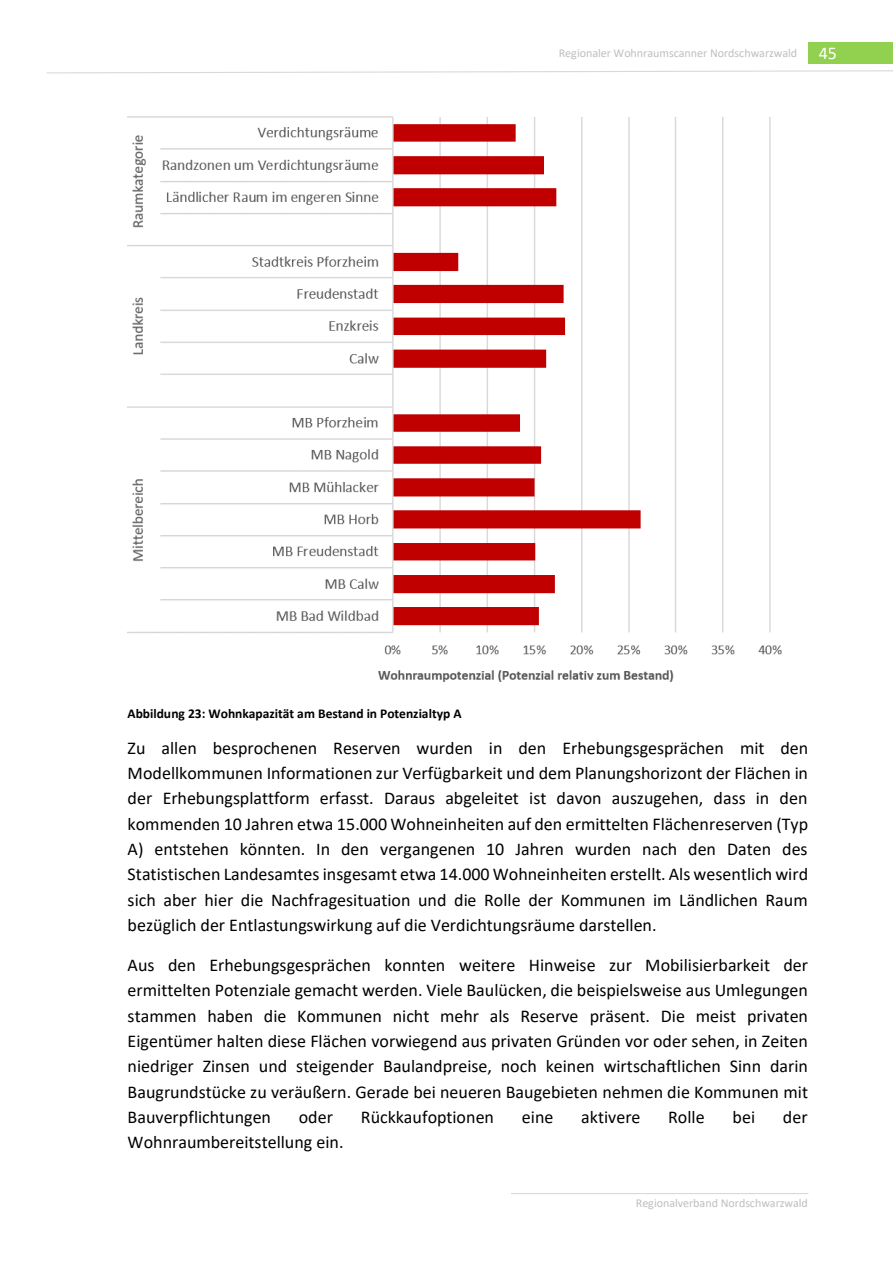
<style>
.page{position:relative;width:893px;height:1263px;background:#fff}
.page>*{position:absolute;margin:0;border:0;box-sizing:border-box;transform-origin:0 0}
.t1{font:18px/25.3px "Calibri";color:#000;text-align:justify}
.t2{font:700 13.5px "Calibri";color:#000}
.t3{font:12px "Calibri";letter-spacing:-.005em;color:#bfbfbf}
.s1{font-size:18px;color:#fff}
</style>
<div class="page">
<div style="left:808px;top:42px;width:84px;height:22px;background:#92d050"></div>
<svg style="left:47px;top:70px;width:846px;height:4px"></svg>
<hr style="left:511px;top:1193px;width:297px;height:1px;background:#d9d9d9">
<img style="left:128px;top:116px;width:654px;height:566px">
<p class="t3" style="left:559px;top:48px;width:280px">Regionaler Wohnraumscanner Nordschwarzwald <span class="s1">45</span></p>
<p class="t2" style="left:128px;top:708px;width:335px">Abbildung 23: Wohnkapazität am Bestand in Potenzialtyp A</p>
<p class="t1" style="left:128px;top:737px;width:682px">Zu allen besprochenen Reserven wurden in den Erhebungsgesprächen mit den Modellkommunen Informationen zur Verfügbarkeit und dem Planungshorizont der Flächen in der Erhebungsplattform erfasst. Daraus abgeleitet ist davon auszugehen, dass in den kommenden 10 Jahren etwa 15.000 Wohneinheiten auf den ermittelten Flächenreserven (Typ A) entstehen könnten. In den vergangenen 10 Jahren wurden nach den Daten des Statistischen Landesamtes insgesamt etwa 14.000 Wohneinheiten erstellt. Als wesentlich wird sich aber hier die Nachfragesituation und die Rolle der Kommunen im Ländlichen Raum bezüglich der Entlastungswirkung auf die Verdichtungsräume darstellen.</p>
<p class="t1" style="left:128px;top:954px;width:682px">Aus den Erhebungsgesprächen konnten weitere Hinweise zur Mobilisierbarkeit der ermittelten Potenziale gemacht werden. Viele Baulücken, die beispielsweise aus Umlegungen stammen haben die Kommunen nicht mehr als Reserve präsent. Die meist privaten Eigentümer halten diese Flächen vorwiegend aus privaten Gründen vor oder sehen, in Zeiten niedriger Zinsen und steigender Baulandpreise, noch keinen wirtschaftlichen Sinn darin Baugrundstücke zu veräußern. Gerade bei neueren Baugebieten nehmen die Kommunen mit Bauverpflichtungen</p>
<p class="t1" style="left:299px;top:1105px;width:36px">oder</p>
<p class="t1" style="left:361px;top:1105px;width:135px">Rückkaufoptionen</p>
<p class="t1" style="left:522px;top:1105px;width:33px">eine</p>
<p class="t1" style="left:581px;top:1105px;width:61px">aktivere</p>
<p class="t1" style="left:668px;top:1105px;width:38px">Rolle</p>
<p class="t1" style="left:733px;top:1105px;width:24px">bei</p>
<p class="t1" style="left:783px;top:1105px;width:26px">der</p>
<p class="t1" style="left:128px;top:1131px;width:218px">Wohnraumbereitstellung ein.</p>
<p class="t3" style="left:636px;top:1198px;width:174px">Regionalverband Nordschwarzwald</p>
</div>
